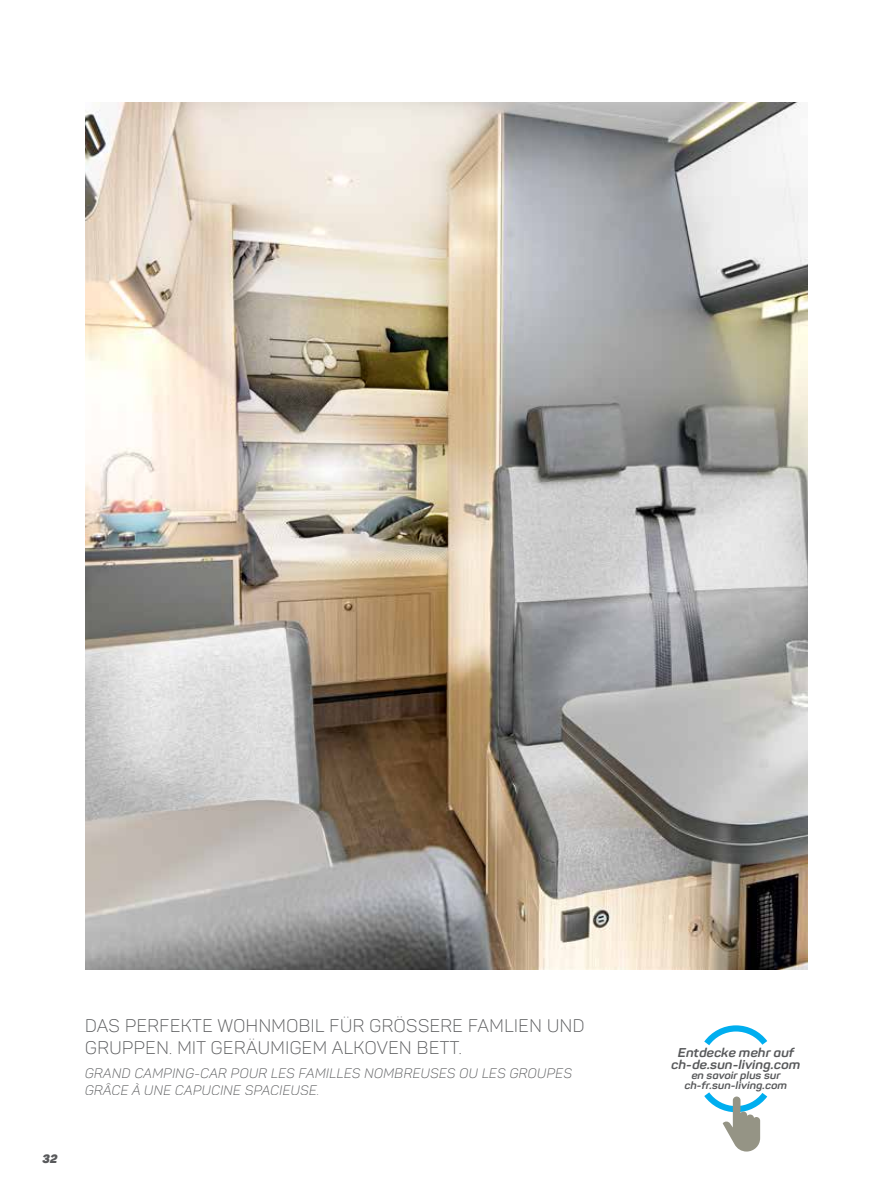
<style>
.page{position:relative;width:893px;height:1191px;background:#fff}
.page>*{position:absolute;margin:0;border:0;box-sizing:border-box;transform-origin:0 0}
.t1{font:300 18px/21.6px "Panton";letter-spacing:.03em;color:#58595b}
.t2{font:italic 300 13.5px/16.2px "Panton";letter-spacing:.03em;color:#58595b}
.t3{font:italic 700 12.6px/12px "Panton";color:#58595b;text-align:center;scale:1.11 1}
.t4{font:italic 900 12px "Panton";color:#58595b}
.t5{font:italic 700 10.5px/10.2px "Panton";color:#58595b;text-align:center;scale:1.11 1}
</style>
<div class="page">
<img style="left:85px;top:102px;width:723px;height:867px">
<svg style="left:704px;top:1025px;width:63px;height:20px"></svg>
<svg style="left:704px;top:1092px;width:63px;height:59px"></svg>
<p class="t4" style="left:43px;top:1150px;width:17px">32</p>
<h1 class="t1" style="left:85px;top:1015px;width:501px">DAS PERFEKTE WOHNMOBIL FÜR GRÖSSERE FAMLIEN UND<br>GRUPPEN. MIT GERÄUMIGEM ALKOVEN BETT.</h1>
<p class="t2" style="left:85px;top:1065px;width:488px">GRAND CAMPING-CAR POUR LES FAMILLES NOMBREUSES OU LES GROUPES<br>GRÂCE À UNE CAPUCINE SPACIEUSE.</p>
<p class="t3" style="left:671px;top:1046px;width:118px">Entdecke mehr auf ch-de.sun-living.com</p>
<p class="t5" style="left:684px;top:1070px;width:94px">en savoir plus sur ch-fr.sun-living.com</p>
</div>
